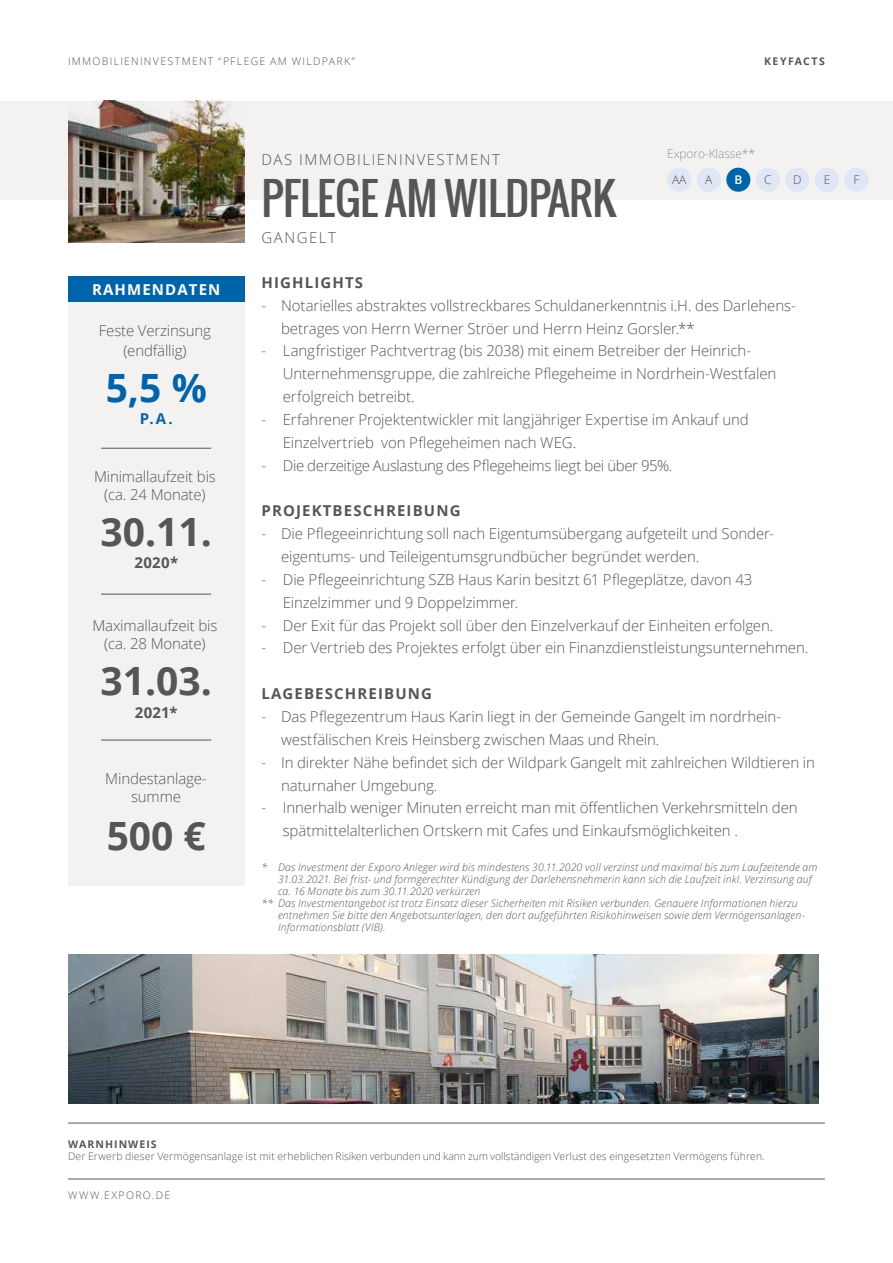
<style>
.page{position:relative;width:893px;height:1263px;background:#fff}
.page>*{position:absolute;margin:0;border:0;box-sizing:border-box;transform-origin:0 0}
.t1{font:43.5px "Oswald";letter-spacing:-.01em;color:#565655}
.t2{font:700 39px "Open Sans";color:#565655}
.t3{font:700 39px "Open Sans";color:#0064ad}
.t4{font:300 15px/22.8px "Open Sans";letter-spacing:-.005em;color:#565655}
.t5{font:700 15px "Open Sans";letter-spacing:.075em;color:#565655}
.t6{font:300 15px "Open Sans";letter-spacing:-.025em;color:#565655}
.t7{font:300 15px "Open Sans";letter-spacing:.1em;color:#565655}
.t8{font:700 15px "Open Sans";letter-spacing:.075em;color:#fff}
.t9{font:700 15px "Open Sans";color:#0064ad}
.t10{font:300 12px "Open Sans";letter-spacing:-.01em;color:#919191}
.t11{font:300 12px "Open Sans";color:#565655}
.t12{font:600 12px "Open Sans";color:#fff}
.t13{font:italic 300 10.5px "Open Sans";letter-spacing:.015em;color:#565655}
.t14{font:300 10.5px "Open Sans";letter-spacing:.01em;color:#565655}
.t15{font:300 10.5px "Open Sans";letter-spacing:.12em;color:#565655}
.t16{font:300 10.5px "Open Sans";letter-spacing:.13em;color:#565655}
.t17{font:700 10.5px "Open Sans";letter-spacing:.1em;color:#565655}
.t18{font:700 10.5px "Open Sans";letter-spacing:.14em;color:#565655}
</style>
<div class="page">
<div style="left:0;top:101px;width:893px;height:99px;background:#f4f1f1"></div>
<hr style="left:68px;top:1178px;width:757px;height:1px;background:#565655">
<img style="left:68px;top:955px;width:750px;height:149px">
<img style="left:68px;top:101px;width:176px;height:141px">
<div style="left:68px;top:276px;width:176px;height:609px;background:#f4f1f1"></div>
<hr style="left:101px;top:594px;width:110px;height:1px;background:#565655">
<hr style="left:101px;top:740px;width:110px;height:1px;background:#565655">
<hr style="left:101px;top:448px;width:110px;height:1px;background:#565655">
<div style="left:68px;top:276px;width:176px;height:26px;background:#0064ad"></div>
<hr style="left:68px;top:1123px;width:757px;height:1px;background:#565655">
<div style="left:667px;top:168px;width:24px;height:24px;background:#dfe6f5;border-radius:50%"></div>
<div style="left:697px;top:168px;width:24px;height:24px;background:#dfe6f5;border-radius:50%"></div>
<div style="left:726px;top:168px;width:24px;height:24px;background:#0064ad;border-radius:50%"></div>
<div style="left:756px;top:168px;width:24px;height:24px;background:#dfe6f5;border-radius:50%"></div>
<div style="left:785px;top:168px;width:24px;height:24px;background:#dfe6f5;border-radius:50%"></div>
<div style="left:815px;top:168px;width:24px;height:24px;background:#dfe6f5;border-radius:50%"></div>
<div style="left:844px;top:168px;width:24px;height:24px;background:#dfe6f5;border-radius:50%"></div>
<p class="t15" style="left:68px;top:54px;width:288px">IMMOBILIENINVESTMENT “PFLEGE AM WILDPARK”</p>
<p class="t18" style="left:764px;top:54px;width:62px">KEYFACTS</p>
<p class="t8" style="left:92px;top:279px;width:130px">RAHMENDATEN</p>
<p class="t4" style="left:99px;top:321px;width:114px;line-height:19.5px;text-align:center">Feste Verzinsung (endfällig)</p>
<h2 class="t3" style="left:106px;top:360px;width:103px">5,5 %</h2>
<p class="t9" style="left:140px;top:408px;width:34px">P.A.</p>
<p class="t4" style="left:94px;top:468px;width:123px;line-height:18px;text-align:center">Minimallaufzeit bis (ca. 24 Monate)</p>
<h2 class="t2" style="left:101px;top:504px;width:113px">30.11.</h2>
<p class="t5" style="left:134px;top:552px;width:45px">2020*</p>
<p class="t4" style="left:92px;top:616px;width:127px;line-height:18px;text-align:center">Maximallaufzeit bis (ca. 28 Monate)</p>
<h2 class="t2" style="left:101px;top:653px;width:113px">31.03.</h2>
<p class="t5" style="left:135px;top:701px;width:44px">2021*</p>
<p class="t4" style="left:105px;top:769px;width:103px;line-height:18px;text-align:center">Mindestanlage&shy;summe</p>
<h2 class="t2" style="left:107px;top:808px;width:101px">500 €</h2>
<p class="t7" style="left:261px;top:149px;width:240px">DAS IMMOBILIENINVESTMENT</p>
<h1 class="t1" style="left:261px;top:166px;width:356px">PFLEGE AM WILDPARK</h1>
<p class="t7" style="left:261px;top:227px;width:76px">GANGELT</p>
<p class="t10" style="left:667px;top:145px;width:89px">Exporo-Klasse**</p>
<p class="t11" style="left:672px;top:171px;width:16px">AA</p>
<p class="t11" style="left:705px;top:171px;width:9px">A</p>
<p class="t12" style="left:734px;top:171px;width:9px">B</p>
<p class="t11" style="left:764px;top:171px;width:9px">C</p>
<p class="t11" style="left:793px;top:171px;width:10px">D</p>
<p class="t11" style="left:824px;top:171px;width:8px">E</p>
<p class="t11" style="left:853px;top:171px;width:8px">F</p>
<p class="t5" style="left:261px;top:272px;width:103px">HIGHLIGHTS</p>
<p class="t4" style="left:281px;top:293px;width:516px;text-indent:-20px">- Notarielles abstraktes vollstreckbares Schuldanerkenntnis i.H. des Darlehens&shy;betrages von Herrn Werner Ströer und Herrn Heinz Gorsler.**</p>
<p class="t4" style="left:283px;top:339px;width:495px;text-indent:-21px">- Langfristiger Pachtvertrag (bis 2038) mit einem Betreiber der Heinrich-<br>Unternehmensgruppe, die zahlreiche Pflegeheime in Nordrhein-Westfalen erfolgreich betreibt.</p>
<p class="t4" style="left:283px;top:408px;width:468px;text-indent:-21px">- Erfahrener Projektentwickler mit langjähriger Expertise im Ankauf und<br>Einzelvertrieb von Pflegeheimen nach WEG.</p>
<p class="t6" style="left:261px;top:455px;width:412px">- Die derzeitige Auslastung des Pflegeheims liegt bei über 95%.</p>
<p class="t5" style="left:261px;top:500px;width:201px">PROJEKTBESCHREIBUNG</p>
<p class="t4" style="left:281px;top:522px;width:494px;text-indent:-20px">- Die Pflegeeinrichtung soll nach Eigentumsübergang aufgeteilt und Sonder&shy;eigentums- und Teileigentumsgrundbücher begründet werden.</p>
<p class="t4" style="left:283px;top:568px;width:471px;text-indent:-21px">- Die Pflegeeinrichtung SZB Haus Karin besitzt 61 Pflegeplätze, davon 43<br>Einzelzimmer und 9 Doppelzimmer.</p>
<p class="t4" style="left:261px;top:613px;width:513px">- Der Exit für das Projekt soll über den Einzelverkauf der Einheiten erfolgen.</p>
<p class="t4" style="left:261px;top:636px;width:548px">- Der Vertrieb des Projektes erfolgt über ein Finanzdienstleistungsunternehmen.</p>
<p class="t5" style="left:261px;top:683px;width:172px">LAGEBESCHREIBUNG</p>
<p class="t4" style="left:281px;top:705px;width:502px;text-indent:-20px">- Das Pflegezentrum Haus Karin liegt in der Gemeinde Gangelt im nordrhein&shy;westfälischen Kreis Heinsberg zwischen Maas und Rhein.</p>
<p class="t4" style="left:281px;top:750px;width:535px;text-indent:-20px">- In direkter Nähe befindet sich der Wildpark Gangelt mit zahlreichen Wildtieren in naturnaher Umgebung.</p>
<p class="t4" style="left:283px;top:796px;width:517px;text-indent:-21px">- Innerhalb weniger Minuten erreicht man mit öffentlichen Verkehrsmitteln den spätmittelalterlichen Ortskern mit Cafes und Einkaufsmöglichkeiten .</p>
<p class="t13" style="left:261px;top:860px;width:557px">* Das Investment der Exporo Anleger wird bis mindestens 30.11.2020 voll verzinst und maximal bis zum Laufzeitende am</p>
<p class="t13" style="left:278px;top:872px;width:535px">31.03.2021. Bei frist- und formgerechter Kündigung der Darlehensnehmerin kann sich die Laufzeit inkl. Verzinsung auf</p>
<p class="t13" style="left:278px;top:884px;width:204px">ca. 16 Monate bis zum 30.11.2020 verkürzen</p>
<p class="t13" style="left:261px;top:896px;width:538px">** Das Investmentangebot ist trotz Einsatz dieser Sicherheiten mit Risiken verbunden. Genauere Informationen hierzu</p>
<p class="t13" style="left:278px;top:908px;width:528px">entnehmen Sie bitte den Angebotsunterlagen, den dort aufgeführten Risikohinweisen sowie dem Vermögensanlagen-</p>
<p class="t13" style="left:278px;top:920px;width:109px">Informationsblatt (VIB).</p>
<p class="t17" style="left:68px;top:1136px;width:90px">WARNHINWEIS</p>
<p class="t14" style="left:68px;top:1149px;width:698px">Der Erwerb dieser Vermögensanlage ist mit erheblichen Risiken verbunden und kann zum vollständigen Verlust des eingesetzten Vermögens führen.</p>
<p class="t16" style="left:68px;top:1188px;width:104px">WWW.EXPORO.DE</p>
</div>
